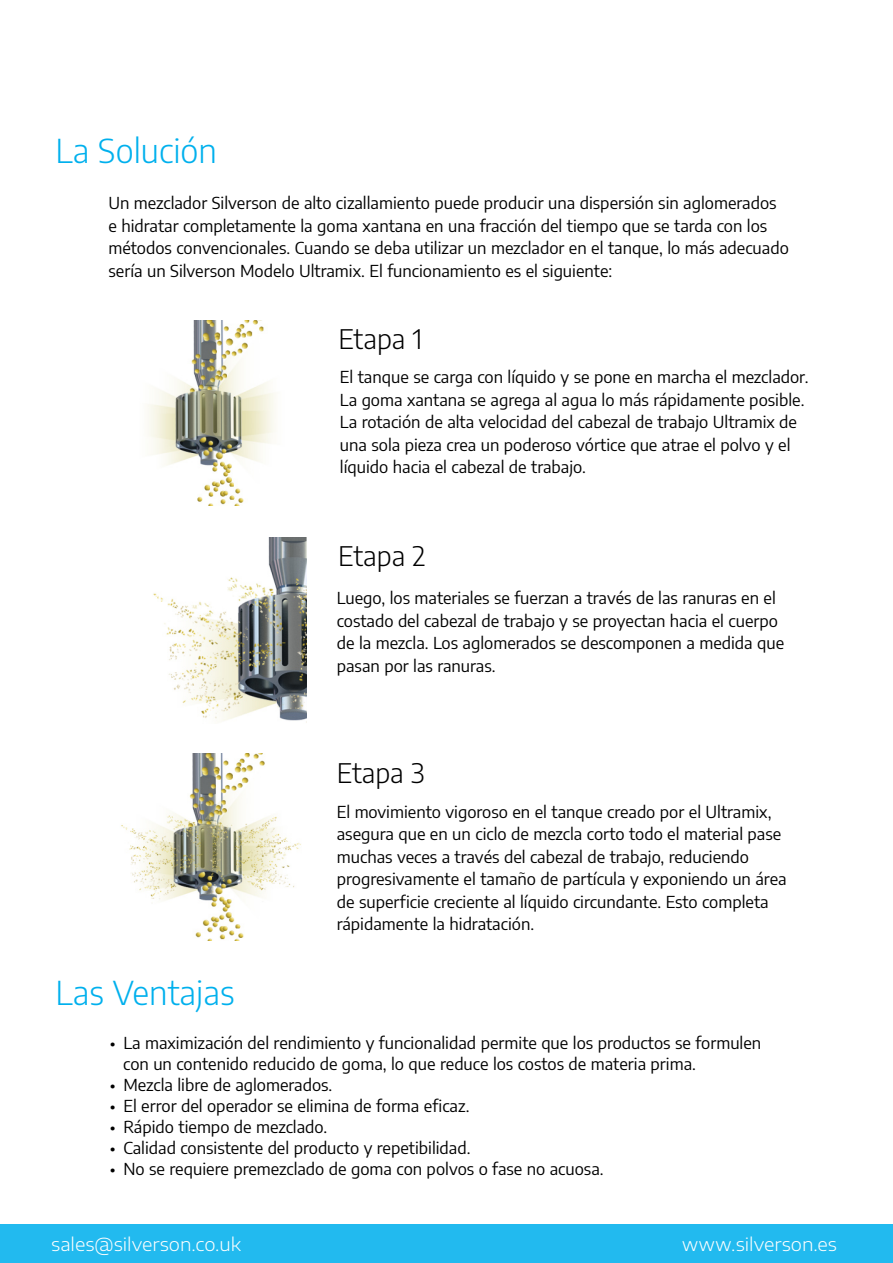
<style>
.page{position:relative;width:893px;height:1263px;background:#fff}
.page>*{position:absolute;margin:0;border:0;box-sizing:border-box;transform-origin:0 0}
.t1{font:300 33px "Encode Sans";color:#00b0ed}
.t2{font:300 27px "Encode Sans";color:#000}
.t3{font:300 18px "Encode Sans Expanded";color:#fff}
.t4{font:16.5px/22.5px "Encode Sans";color:#000}
</style>
<div class="page">
<div style="left:0;top:1224px;width:893px;height:39px;background:#22baef"></div>
<img style="left:153px;top:537px;width:153px;height:184px">
<img style="left:147px;top:320px;width:128px;height:186px">
<img style="left:121px;top:754px;width:180px;height:186px">
<h1 class="t1" style="left:56px;top:128px;width:163px">La Solución</h1>
<p class="t4" style="left:108px;top:191px;width:682px">Un mezclador Silverson de alto cizallamiento puede producir una dispersión sin aglomerados e hidratar completamente la goma xantana en una fracción del tiempo que se tarda con los métodos convencionales. Cuando se deba utilizar un mezclador en el tanque, lo más adecuado sería un Silverson Modelo Ultramix. El funcionamiento es el siguiente:</p>
<h2 class="t2" style="left:338px;top:321px;width:85px">Etapa 1</h2>
<p class="t4" style="left:340px;top:365px;width:470px">El tanque se carga con líquido y se pone en marcha el mezclador.<br>La goma xantana se agrega al agua lo más rápidamente posible.<br>La rotación de alta velocidad del cabezal de trabajo Ultramix de una sola pieza crea un poderoso vórtice que atrae el polvo y el líquido hacia el cabezal de trabajo.</p>
<h2 class="t2" style="left:338px;top:537px;width:89px">Etapa 2</h2>
<p class="t4" style="left:337px;top:586px;width:449px">Luego, los materiales se fuerzan a través de las ranuras en el costado del cabezal de trabajo y se proyectan hacia el cuerpo de la mezcla. Los aglomerados se descomponen a medida que pasan por las ranuras.</p>
<h2 class="t2" style="left:337px;top:754px;width:89px">Etapa 3</h2>
<h1 class="t1" style="left:55px;top:970px;width:181px">Las Ventajas</h1>
<p class="t4" style="left:337px;top:799px;width:451px">El movimiento vigoroso en el tanque creado por el Ultramix, asegura que en un ciclo de mezcla corto todo el material pase muchas veces a través del cabezal de trabajo, reduciendo progresivamente el tamaño de partícula y exponiendo un área de superficie creciente al líquido circundante. Esto completa rápidamente la hidratación.</p>
<p class="t4" style="left:123px;top:1031px;width:640px;line-height:21px;text-indent:-13px">• La maximización del rendimiento y funcionalidad permite que los productos se formulen con un contenido reducido de goma, lo que reduce los costos de materia prima.</p>
<p class="t4" style="left:110px;top:1072px;width:224px">• Mezcla libre de aglomerados.</p>
<p class="t4" style="left:110px;top:1093px;width:361px">• El error del operador se elimina de forma eficaz.</p>
<p class="t4" style="left:110px;top:1114px;width:219px">• Rápido tiempo de mezclado.</p>
<p class="t4" style="left:110px;top:1135px;width:362px">• Calidad consistente del producto y repetibilidad.</p>
<p class="t4" style="left:110px;top:1156px;width:495px">• No se requiere premezclado de goma con polvos o fase no acuosa.</p>
<p class="t3" style="left:51px;top:1232px;width:191px">sales@silverson.co.uk</p>
<p class="t3" style="left:682px;top:1232px;width:157px">www.silverson.es</p>
</div>
